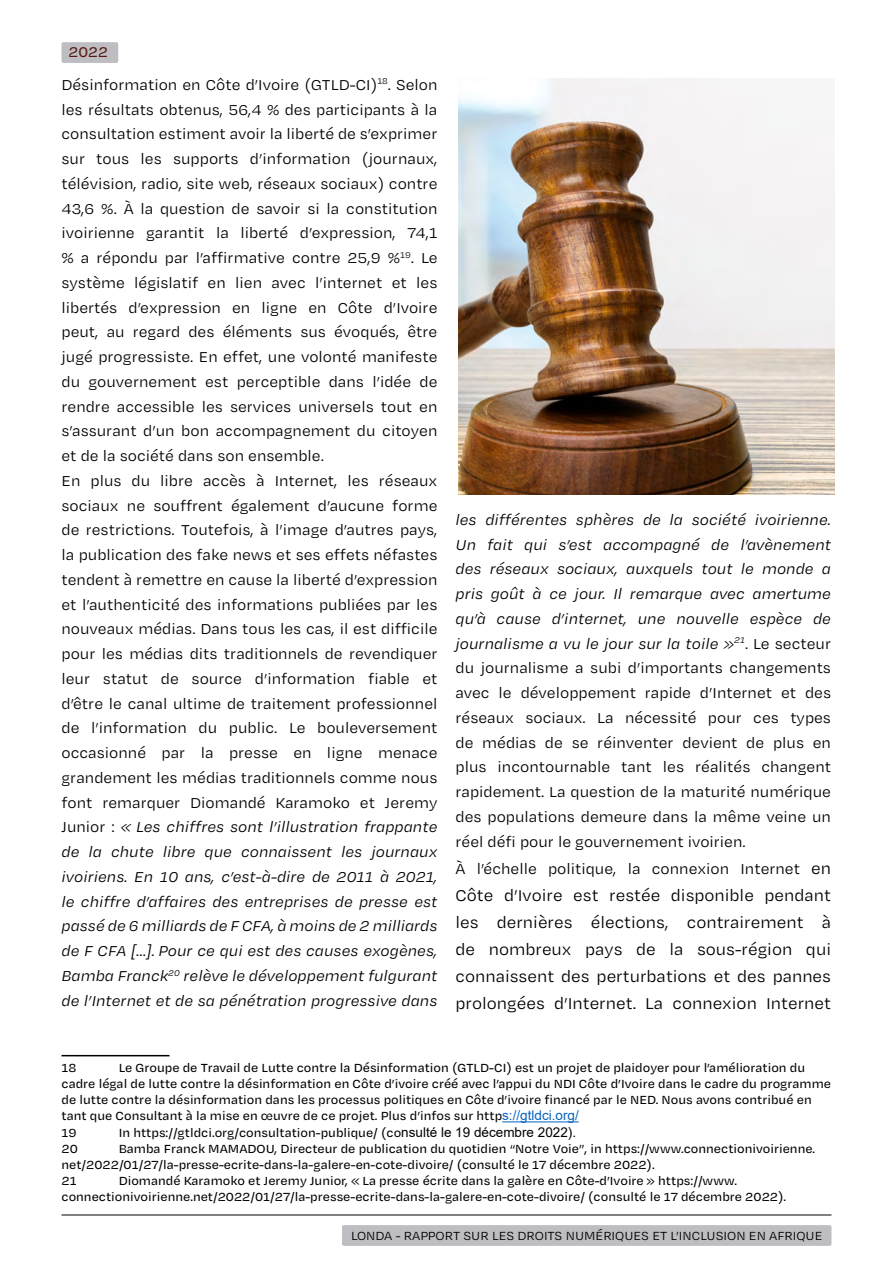
<style>
.page{position:relative;width:893px;height:1263px;background:#fff}
.page>*{position:absolute;margin:0;border:0;box-sizing:border-box;transform-origin:0 0}
.t1{font:18px/27px "Degular Text";color:#000;text-align:justify}
.t2{font:16.5px/24.8px "Degular Text";color:#000}
.t3{font:500 16.2px "Degular Text";color:#561811}
.t4{font:500 13.5px/16.2px "Degular Text";color:#000}
.t5{font:13.5px "Degular Text";color:#000}
.s1{font-style:italic}
.s2{font-size:18px}
.s3{font-family:"Arial";font-weight:400;color:#0563c1}
.s4{font-family:"Arial";font-weight:400}
</style>
<div class="page">
<div style="left:342px;top:1225px;width:489px;height:21px;background:#bebdc2;border-radius:2px"></div>
<hr style="left:62px;top:1214px;width:769px;height:1px;background:#000">
<div style="left:61px;top:42px;width:57px;height:21px;background:#bebdc2;border-radius:2px"></div>
<hr style="left:62px;top:1055px;width:108px;height:1px;background:#000">
<hr style="left:502px;top:1121px;width:77px;height:1px;background:#0563c1">
<img style="left:458px;top:79px;width:376px;height:416px">
<p class="t3" style="left:68px;top:42px;width:41px">2022</p>
<p class="t2" style="left:61px;top:72px;width:378px">Désinformation en Côte d’Ivoire (GTLD-CI)<sup>18</sup>. Selon les résultats obtenus, 56,4 % des participants à la consultation estiment avoir la liberté de s’exprimer sur tous les supports d’information (journaux, télévision, radio, site web, réseaux sociaux) contre 43,6 %. À la question de savoir si la constitution ivoirienne garantit la liberté d’expression, 74,1 % a répondu par l’affirmative contre 25,9 %<sup>19</sup>. Le système législatif en lien avec l’internet et les libertés d’expression en ligne en Côte d’Ivoire peut, au regard des éléments sus évoqués, être jugé progressiste. En effet, une volonté manifeste du gouvernement est perceptible dans l’idée de rendre accessible les services universels tout en s’assurant d’un bon accompagnement du citoyen et de la société dans son ensemble.<br>En plus du libre accès à Internet, les réseaux sociaux ne souffrent également d’aucune forme de restrictions. Toutefois, à l’image d’autres pays, la publication des fake news et ses effets néfastes tendent à remettre en cause la liberté d’expression et l’authenticité des informations publiées par les nouveaux médias. Dans tous les cas, il est difficile pour les médias dits traditionnels de revendiquer leur statut de source d’information fiable et d’être le canal ultime de traitement professionnel de l’information du public. Le bouleversement occasionné par la presse en ligne menace grandement les médias traditionnels comme nous font remarquer Diomandé Karamoko et Jeremy Junior : <span class="s1">« Les chiffres sont l’illustration frappante de la chute libre que connaissent les journaux ivoiriens. En 10 ans, c’est-à-dire de 2011 à 2021, le chiffre d’affaires des entreprises de presse est passé de 6 milliards de F CFA, à moins de 2 milliards de F CFA […]. Pour ce qui est des causes exogènes, Bamba Franck</span><sup>20</sup> <span class="s1">relève le développement fulgurant de l’Internet et de sa pénétration progressive dans</span></p>
<p class="t2" style="left:455px;top:507px;width:377px;text-align:justify"><span class="s1">les différentes sphères de la société ivoirienne.<br>Un fait qui s’est accompagné de l’avènement des réseaux sociaux, auxquels tout le monde a pris goût à ce jour. Il remarque avec amertume qu’à cause d’internet, une nouvelle espèce de journalisme a vu le jour sur la toile »</span><sup>21</sup>. Le secteur du journalisme a subi d’importants changements avec le développement rapide d’Internet et des réseaux sociaux. La nécessité pour ces types de médias de se réinventer devient de plus en plus incontournable tant les réalités changent rapidement. La question de la maturité numérique des populations demeure dans la même veine un réel défi pour le gouvernement ivoirien.</p>
<p class="t2" style="left:455px;top:855px;width:377px">À l’échelle politique, la connexion Internet <span class="s2">en</span></p>
<p class="t1" style="left:455px;top:881px;width:377px">Côte d’Ivoire est restée disponible pendant les dernières élections, contrairement à de nombreux pays de la sous-région qui connaissent des perturbations et des pannes prolongées d’Internet. La connexion Internet</p>
<p class="t4" style="left:62px;top:1059px;width:771px;text-indent:57px">Le Groupe de Travail de Lutte contre la Désinformation (GTLD-CI) est un projet de plaidoyer pour l’amélioration du cadre légal de lutte contre la désinformation en Côte d’ivoire créé avec l’appui du NDI Côte d’Ivoire dans le cadre du programme de lutte contre la désinformation dans les processus politiques en Côte d’ivoire financé par le NED. Nous avons contribué en tant que Consultant à la mise en œuvre de ce projet. Plus d’infos sur http<span class="s3">s://gtldci.org/<br></span>19</p>
<p class="t4" style="left:62px;top:1059px;width:16px">18</p>
<p class="t4" style="left:119px;top:1124px;width:459px">In https://gtldci.org/consultation-publique/ (co<span class="s4">nsulté le 19 décembre 2022).</span></p>
<p class="t4" style="left:62px;top:1140px;width:755px;text-indent:57px">Bamba Franck MAMADOU, Directeur de publication du quotidien “Notre Voie”, in https://www.connectionivoirienne. net/2022/01/27/la-presse-ecrite-dans-la-galere-en-cote-divoire/ (consulté le 17 décembre 2022).<br>21</p>
<p class="t4" style="left:62px;top:1140px;width:18px">20</p>
<p class="t4" style="left:62px;top:1172px;width:726px;text-align:center">Diomandé Karamoko et Jeremy Junior, « La presse écrite dans la galère en Côte-d’Ivoire » https://www. connectionivoirienne.net/2022/01/27/la-presse-ecrite-dans-la-galere-en-cote-divoire/ (consulté le 17 décembre 2022).</p>
<p class="t5" style="left:351px;top:1227px;width:473px">LONDA - RAPPORT SUR LES DROITS NUMÉRIQUES ET L’INCLUSION EN AFRIQUE</p>
</div>
